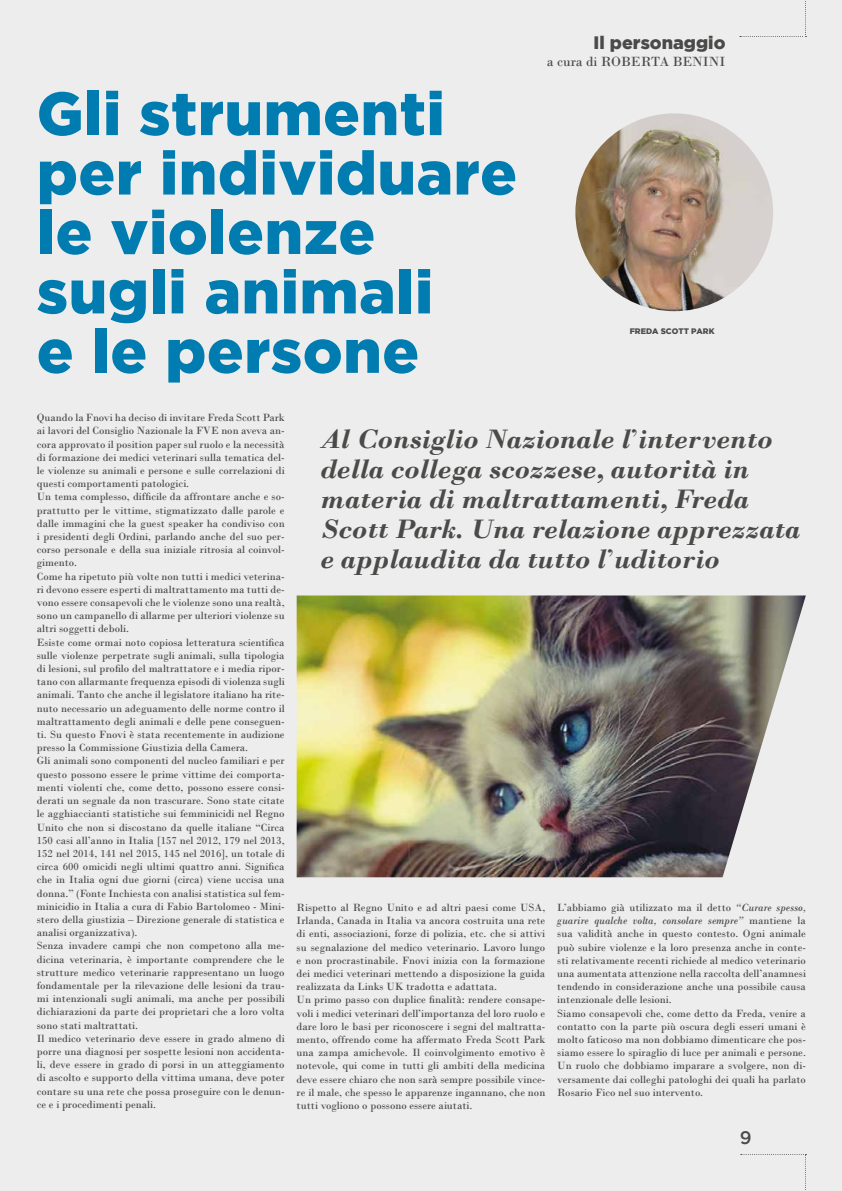
<style>
.page{position:relative;width:842px;height:1191px;background:#ededed}
.page>*{position:absolute;margin:0;border:0;box-sizing:border-box;transform-origin:0 0}
.t1{font:900 60.8px/59.4px "Gotham";letter-spacing:.01em;color:#007cb0}
.t2{font:italic 700 28px/30px "Bodoni";color:#4a4a49}
.t3{font:900 18px "Gotham";color:#4a4a49}
.t4{font:500 18px "Gotham";color:#4a4a49}
.t5{font:14px "Bodoni";color:#4a4a49}
.t6{font:11px/13.2px "Bodoni";color:#4a4a49}
.t7{font:900 8px "Gotham";color:#4a4a49}
.s1{font-weight:400;font-style:normal}
.s2{font-style:italic}
</style>
<div class="page">
<svg style="left:741px;top:1154px;width:65px;height:36px"></svg>
<svg style="left:740px;top:0;width:66px;height:37px"></svg>
<img style="left:575px;top:113px;width:198px;height:198px;border-radius:99px">
<hr style="left:0;top:719px;width:1px;height:429px;background:#955f84">
<img style="left:297px;top:595px;width:509px;height:282px">
<h1 class="t1" style="left:37px;top:82px;width:482px">Gli strumenti per individuare le violenze sugli animali<br>e le persone</h1>
<h3 class="t3" style="left:594px;top:32px;width:133px">Il personaggio</h3>
<p class="t5" style="left:547px;top:53px;width:180px">a cura di ROBERTA BENINI</p>
<p class="t7" style="left:630px;top:326px;width:86px">FREDA SCOTT PARK</p>
<p class="t6" style="left:37px;top:411px;width:249px">Quando la Fnovi ha deciso di invitare Freda Scott Park ai lavori del Consiglio Nazionale la FVE non aveva an&shy;cora approvato il position paper sul ruolo e la necessità di formazione dei medici veterinari sulla tematica del&shy;le violenze su animali e persone e sulle correlazioni di questi comportamenti patologici.<br>Un tema complesso, difficile da affrontare anche e so&shy;prattutto per le vittime, stigmatizzato dalle parole e dalle immagini che la guest speaker ha condiviso con i presidenti degli Ordini, parlando anche del suo per&shy;corso personale e della sua iniziale ritrosia al coinvol&shy;gimento.<br>Come ha ripetuto più volte non tutti i medici veterina&shy;ri devono essere esperti di maltrattamento ma tutti de&shy;vono essere consapevoli che le violenze sono una realtà, sono un campanello di allarme per ulteriori violenze su altri soggetti deboli.<br>Esiste come ormai noto copiosa letteratura scientifica sulle violenze perpetrate sugli animali, sulla tipologia di lesioni, sul profilo del maltrattatore e i media ripor&shy;tano con allarmante frequenza episodi di violenza sugli animali. Tanto che anche il legislatore italiano ha rite&shy;nuto necessario un adeguamento delle norme contro il maltrattamento degli animali e delle pene conseguen&shy;ti. Su questo Fnovi è stata recentemente in audizione presso la Commissione Giustizia della Camera.<br>Gli animali sono componenti del nucleo familiari e per questo possono essere le prime vittime dei comporta&shy;menti violenti che, come detto, possono essere consi&shy;derati un segnale da non trascurare. Sono state citate le agghiaccianti statistiche sui femminicidi nel Regno Unito che non si discostano da quelle italiane “Circa 150 casi all’anno in Italia [157 nel 2012, 179 nel 2013, 152 nel 2014, 141 nel 2015, 145 nel 2016], un totale di circa 600 omicidi negli ultimi quattro anni. Significa che in Italia ogni due giorni (circa) viene uccisa una donna.” (Fonte Inchiesta con analisi statistica sul fem&shy;minicidio in Italia a cura di Fabio Bartolomeo - Mini&shy;stero della giustizia – Direzione generale di statistica e analisi organizzativa).<br>Senza invadere campi che non competono alla me&shy;dicina veterinaria, è importante comprendere che le strutture medico veterinarie rappresentano un luogo fondamentale per la rilevazione delle lesioni da trau&shy;mi intenzionali sugli animali, ma anche per possibili dichiarazioni da parte dei proprietari che a loro volta sono stati maltrattati.<br>Il medico veterinario deve essere in grado almeno di porre una diagnosi per sospette lesioni non accidenta&shy;li, deve essere in grado di porsi in un atteggiamento di ascolto e supporto della vittima umana, deve poter contare su una rete che possa proseguire con le denun&shy;ce e i procedimenti penali.</p>
<h2 class="t2" style="left:320px;top:424px;width:481px">Al Consiglio Nazionale l<span class="s1">’</span>intervento della collega scozzese, autorità in materia di maltrattamenti, Freda Scott Park. Una relazione apprezzata e applaudita da tutto l<span class="s1">’</span>uditorio</h2>
<p class="t6" style="left:297px;top:900px;width:250px">Rispetto al Regno Unito e ad altri paesi come USA, Irlanda, Canada in Italia va ancora costruita una rete di enti, associazioni, forze di polizia, etc. che si attivi su segnalazione del medico veterinario. Lavoro lungo e non procrastinabile. Fnovi inizia con la formazione dei medici veterinari mettendo a disposizione la guida realizzata da Links UK tradotta e adattata.<br>Un primo passo con duplice finalità: rendere consape&shy;voli i medici veterinari dell’importanza del loro ruolo e dare loro le basi per riconoscere i segni del maltratta&shy;mento, offrendo come ha affermato Freda Scott Park una zampa amichevole. Il coinvolgimento emotivo è notevole, qui come in tutti gli ambiti della medicina deve essere chiaro che non sarà sempre possibile vince&shy;re il male, che spesso le apparenze ingannano, che non tutti vogliono o possono essere aiutati.</p>
<p class="t6" style="left:557px;top:901px;width:250px">L’abbiamo già utilizzato ma il detto <span class="s2">“Curare spesso, guarire qualche volta, consolare sempre”</span> mantiene la sua validità anche in questo contesto. Ogni animale può subire violenze e la loro presenza anche in conte&shy;sti relativamente recenti richiede al medico veterinario una aumentata attenzione nella raccolta dell’anamnesi tendendo in considerazione anche una possibile causa intenzionale delle lesioni.<br>Siamo consapevoli che, come detto da Freda, venire a contatto con la parte più oscura degli esseri umani è molto faticoso ma non dobbiamo dimenticare che pos&shy;siamo essere lo spiraglio di luce per animali e persone.<br>Un ruolo che dobbiamo imparare a svolgere, non di&shy;versamente dai colleghi patologhi dei quali ha parlato Rosario Fico nel suo intervento.</p>
<h3 class="t4" style="left:740px;top:1127px;width:13px">9</h3>
</div>
